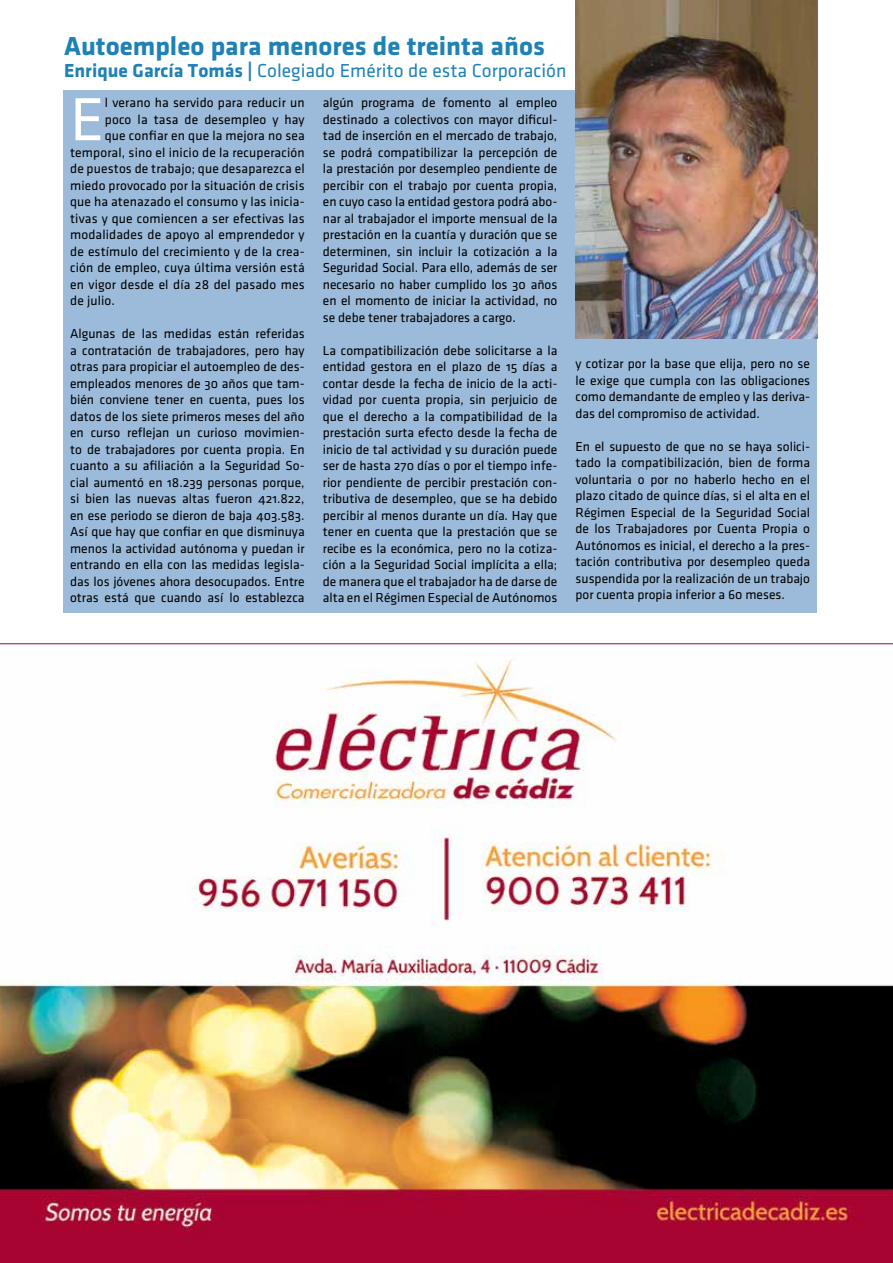
<style>
.page{position:relative;width:893px;height:1263px;background:#fff}
.page>*{position:absolute;margin:0;border:0;box-sizing:border-box;transform-origin:0 0}
.t1{font:63px "Klavika Regular OSF";color:#fff}
.t2{font:700 27px "Klavika";color:#2082b4}
.t3{font:19.5px "Klavika Regular OSF";color:#2082b4}
.t4{font:13.5px/16.5px "Klavika Regular OSF";letter-spacing:.01em;color:#000;text-align:justify}
.s1{font-family:"Klavika";font-weight:700}
</style>
<div class="page">
<div style="left:64px;top:90px;width:753px;height:522px;background:#9cbbda"></div>
<img style="left:0;top:659px;width:893px;height:604px">
<hr style="left:0;top:643px;width:893px;height:1px;background:#a80632">
<img style="left:576px;top:0;width:241px;height:338px">
<h2 class="t2" style="left:64px;top:31px;width:482px">Autoempleo para menores de treinta años</h2>
<h3 class="t3" style="left:64px;top:61px;width:504px"><span class="s1">Enrique García Tomás |</span> Colegiado Emérito de esta Corporación</h3>
<h1 class="t1" style="left:70px;top:87px;width:36px">E</h1>
<p class="t4" style="left:105px;top:95px;width:201px">l verano ha servido para reducir un</p>
<p class="t4" style="left:105px;top:111px;width:201px">poco la tasa de desempleo y hay</p>
<p class="t4" style="left:105px;top:128px;width:201px">que confiar en que la mejora no sea</p>
<p class="t4" style="left:70px;top:144px;width:236px">temporal, sino el inicio de la recuperación</p>
<p class="t4" style="left:70px;top:161px;width:236px">de puestos de trabajo; que desaparezca el</p>
<p class="t4" style="left:70px;top:177px;width:236px">miedo provocado por la situación de crisis</p>
<p class="t4" style="left:70px;top:194px;width:236px">que ha atenazado el consumo y las inicia-</p>
<p class="t4" style="left:70px;top:210px;width:236px">tivas y que comiencen a ser efectivas las</p>
<p class="t4" style="left:70px;top:227px;width:236px">modalidades de apoyo al emprendedor y</p>
<p class="t4" style="left:70px;top:243px;width:236px">de estímulo del crecimiento y de la crea-</p>
<p class="t4" style="left:70px;top:260px;width:236px">ción de empleo, cuya última versión está</p>
<p class="t4" style="left:70px;top:276px;width:236px">en vigor desde el día 28 del pasado mes</p>
<p class="t4" style="left:70px;top:293px;width:46px">de julio.</p>
<p class="t4" style="left:70px;top:326px;width:236px">Algunas de las medidas están referidas a contratación de trabajadores, pero hay otras para propiciar el autoempleo de des&shy;empleados menores de 30 años que tam&shy;bién conviene tener en cuenta, pues los datos de los siete primeros meses del año en curso reflejan un curioso movimien&shy;to de trabajadores por cuenta propia. En cuanto a su afiliación a la Seguridad So&shy;cial aumentó en 18.239 personas porque, si bien las nuevas altas fueron 421.822, en ese periodo se dieron de baja 403.583.<br>Así que hay que confiar en que disminuya menos la actividad autónoma y puedan ir entrando en ella con las medidas legisla&shy;das los jóvenes ahora desocupados. Entre otras está que cuando así lo establezca</p>
<p class="t4" style="left:323px;top:95px;width:236px">algún programa de fomento al empleo destinado a colectivos con mayor dificul&shy;tad de inserción en el mercado de trabajo, se podrá compatibilizar la percepción de la prestación por desempleo pendiente de percibir con el trabajo por cuenta propia, en cuyo caso la entidad gestora podrá abo&shy;nar al trabajador el importe mensual de la prestación en la cuantía y duración que se determinen, sin incluir la cotización a la Seguridad Social. Para ello, además de ser necesario no haber cumplido los 30 años en el momento de iniciar la actividad, no se debe tener trabajadores a cargo.</p>
<p class="t4" style="left:323px;top:342px;width:236px">La compatibilización debe solicitarse a la entidad gestora en el plazo de 15 días a contar desde la fecha de inicio de la acti&shy;vidad por cuenta propia, sin perjuicio de que el derecho a la compatibilidad de la prestación surta efecto desde la fecha de inicio de tal actividad y su duración puede ser de hasta 270 días o por el tiempo infe&shy;rior pendiente de percibir prestación con&shy;tributiva de desempleo, que se ha debido percibir al menos durante un día. Hay que tener en cuenta que la prestación que se recibe es la económica, pero no la cotiza&shy;ción a la Seguridad Social implícita a ella; de manera que el trabajador ha de darse de alta en el Régimen Especial de Autónomos</p>
<p class="t4" style="left:576px;top:356px;width:236px">y cotizar por la base que elija, pero no se le exige que cumpla con las obligaciones como demandante de empleo y las deriva&shy;das del compromiso de actividad.</p>
<p class="t4" style="left:576px;top:438px;width:236px">En el supuesto de que no se haya solici&shy;tado la compatibilización, bien de forma voluntaria o por no haberlo hecho en el plazo citado de quince días, si el alta en el Régimen Especial de la Seguridad Social de los Trabajadores por Cuenta Propia o Autónomos es inicial, el derecho a la pres&shy;tación contributiva por desempleo queda suspendida por la realización de un trabajo por cuenta propia inferior a 60 meses.</p>
</div>
